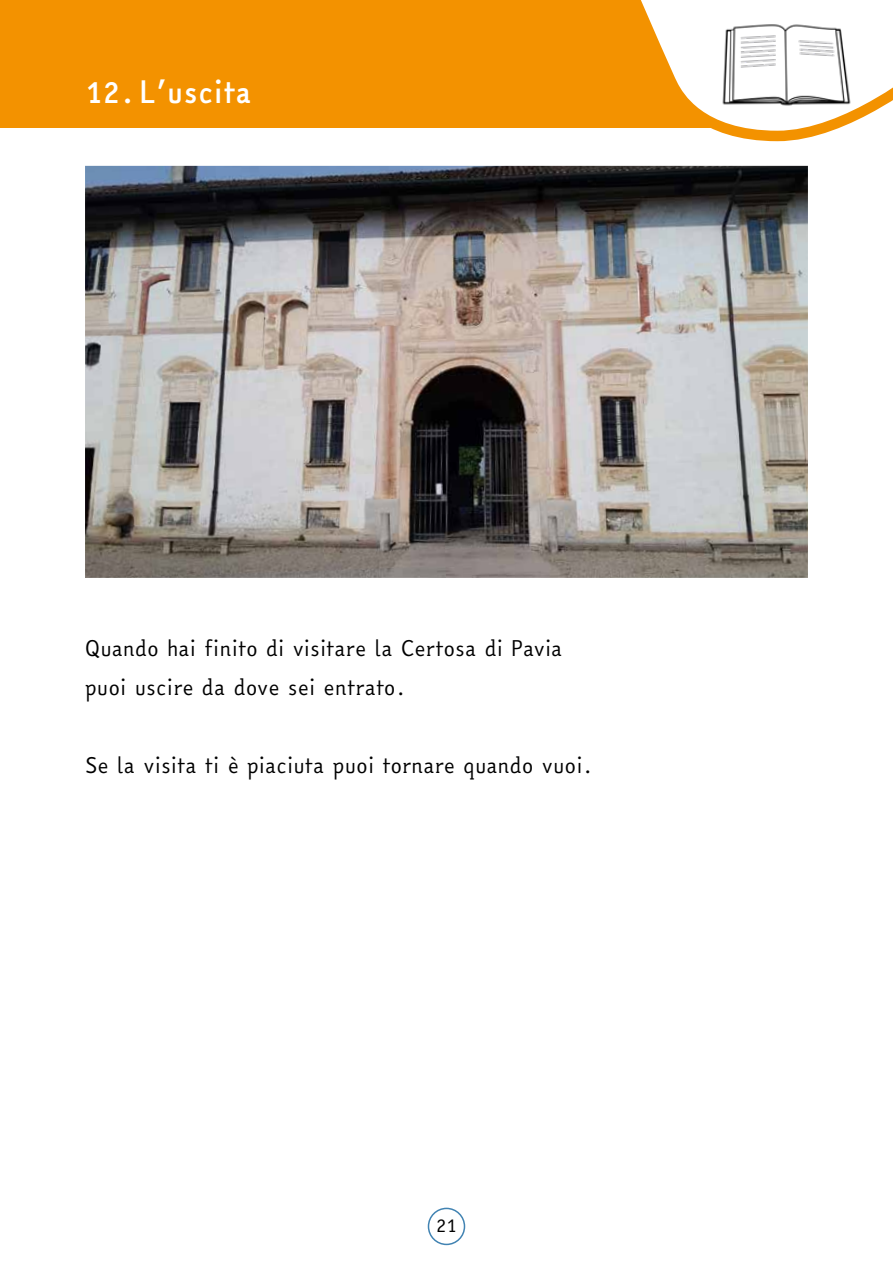
<style>
.page{position:relative;width:893px;height:1263px;background:#fff}
.page>*{position:absolute;margin:0;border:0;box-sizing:border-box;transform-origin:0 0}
.t1{font:700 30px "Easy Reading";color:#fff}
.t2{font:21px/39px "Easy Reading";color:#000}
.t3{font:18px "Easy Reading";color:#000}
</style>
<div class="page">
<div style="left:428px;top:1208px;width:37px;height:37px;border:2px solid #4183b2;border-radius:50%"></div>
<div style="left:0;top:0;width:769px;height:128px;background:#f39200"></div>
<svg style="left:641px;top:0;width:252px;height:142px"></svg>
<img style="left:716px;top:21px;width:140px;height:88px">
<img style="left:85px;top:166px;width:723px;height:412px">
<h1 class="t1" style="left:85px;top:71px;width:168px">12.L’uscita</h1>
<p class="t2" style="left:85px;top:629px;width:479px">Quando hai finito di visitare la Certosa di Pavia puoi uscire da dove sei entrato.</p>
<p class="t2" style="left:85px;top:746px;width:509px">Se la visita ti è piaciuta puoi tornare quando vuoi.</p>
<p class="t3" style="left:436px;top:1212px;width:22px">21</p>
</div>
